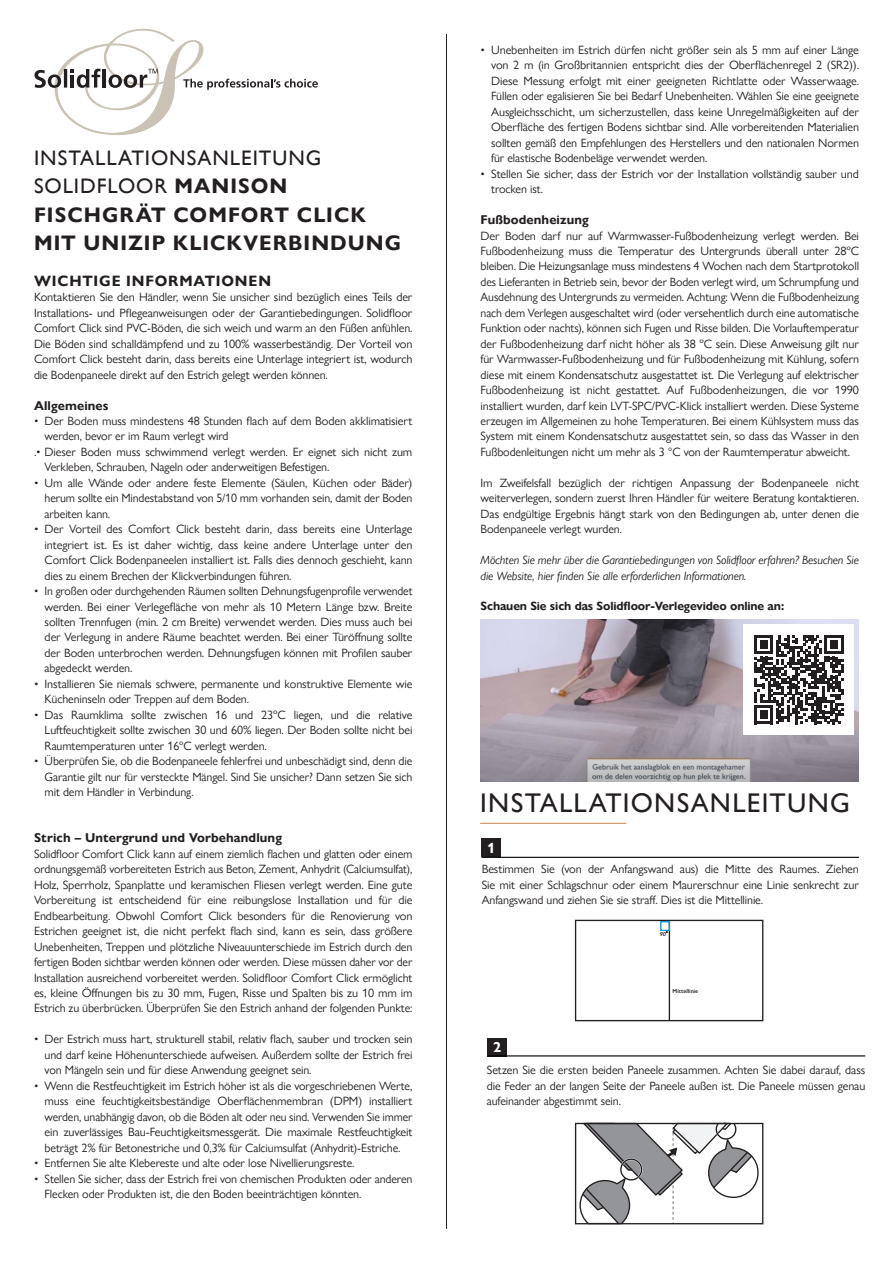
<style>
.page{position:relative;width:893px;height:1263px;background:#fff}
.page>*{position:absolute;margin:0;border:0;box-sizing:border-box;transform-origin:0 0}
.t1{font:500 27px "Gill Sans Nova";letter-spacing:.045em;color:#231f20}
.t2{font:700 21px/28.5px "Gill Sans Nova";letter-spacing:.05em;color:#231f20}
.t3{font:700 15px "Gill Sans Nova";letter-spacing:.055em;color:#231f20}
.Bold_in_frame{font:700 14.4px "Gill Sans Nova";color:#fff}
.Body_8_5_10_3_Bold{font:700 12.75px "Gill Sans Nova";letter-spacing:.01em;color:#231f20}
.Body_8_10_3{font:12px/15.5px "Gill Sans Nova";letter-spacing:-.01em;color:#231f20;text-align:justify}
.Body_8_10_3-2{font:italic 12px/15.5px "Gill Sans Nova";letter-spacing:-.01em;color:#231f20}
.Body_10_12_italic{font:700 12px "Gill Sans Nova";letter-spacing:-.01em;color:#231f20}
.t4{font:600 5.85px "Gill Sans Nova";color:#231f20}
.t5{font:italic 600 5.85px "Gill Sans Nova";color:#231f20}
.s1{font-family:"Gill Sans";font-weight:400}
</style>
<div class="page">
<hr style="left:446px;top:34px;width:1px;height:1195px;background:#231f20">
<svg style="left:35px;top:29px;width:283px;height:106px"></svg>
<img style="left:481px;top:620px;width:378px;height:161px">
<div style="left:743px;top:624px;width:111px;height:111px;background:#fff"></div>
<svg style="left:754px;top:635px;width:89px;height:89px"></svg>
<hr style="left:480px;top:823px;width:146px;height:1px;background:#cf9260">
<div style="left:482px;top:839px;width:19px;height:18px;background:#231f20"></div>
<hr style="left:482px;top:857px;width:377px;height:1px;background:#000">
<div style="left:488px;top:1038px;width:19px;height:18px;background:#231f20"></div>
<hr style="left:487px;top:1055px;width:378px;height:1px;background:#000">
<div style="left:575px;top:920px;width:188px;height:101px;border:1px solid #231f20"></div>
<hr style="left:669px;top:920px;width:1px;height:101px;background:#231f20">
<div style="left:660px;top:921px;width:10px;height:10px;border:1px solid #009bde"></div>
<svg style="left:575px;top:1123px;width:188px;height:101px"></svg>
<h1 class="t2" style="left:34px;top:143px;width:369px"><span class="s1">INSTALLATIONSANLEITUNG<br>SOLIDFLOOR</span> MANISON<br>FISCHGRÄT COMFORT CLICK<br>MIT UNIZIP KLICKVERBINDUNG</h1>
<h2 class="t3" style="left:34px;top:271px;width:239px">WICHTIGE INFORMATIONEN</h2>
<p class="Body_8_10_3" style="left:34px;top:289px;width:380px">Kontaktieren Sie den Händler, wenn Sie unsicher sind bezüglich eines Teils der Installations- und Pflegeanweisungen oder der Garantiebedingungen. Solidfloor Comfort Click sind PVC-Böden, die sich weich und warm an den Füßen anfühlen.<br>Die Böden sind schalldämpfend und zu 100% wasserbeständig. Der Vorteil von Comfort Click besteht darin, dass bereits eine Unterlage integriert ist, wodurch die Bodenpaneele direkt auf den Estrich gelegt werden können.</p>
<p class="Body_8_5_10_3_Bold" style="left:34px;top:397px;width:76px">Allgemeines</p>
<p class="Body_8_10_3" style="left:45px;top:413px;width:369px;text-indent:-11px">• Der Boden muss mindestens 48 Stunden flach auf dem Boden akklimatisiert werden, bevor er im Raum verlegt wird</p>
<p class="Body_8_10_3" style="left:45px;top:444px;width:369px;text-indent:-11px">.• Dieser Boden muss schwimmend verlegt werden. Er eignet sich nicht zum<br>Verkleben, Schrauben, Nageln oder anderweitigen Befestigen.</p>
<p class="Body_8_10_3" style="left:45px;top:475px;width:369px;text-indent:-11px">• Um alle Wände oder andere feste Elemente (Säulen, Küchen oder Bäder) herum sollte ein Mindestabstand von 5/10 mm vorhanden sein, damit der Boden arbeiten kann.</p>
<p class="Body_8_10_3" style="left:45px;top:521px;width:369px;text-indent:-11px">• Der Vorteil des Comfort Click besteht darin, dass bereits eine Unterlage integriert ist. Es ist daher wichtig, dass keine andere Unterlage unter den Comfort Click Bodenpaneelen installiert ist. Falls dies dennoch geschieht, kann dies zu einem Brechen der Klickverbindungen führen.</p>
<p class="Body_8_10_3" style="left:45px;top:583px;width:369px;text-indent:-11px">• In großen oder durchgehenden Räumen sollten Dehnungsfugenprofile verwendet werden. Bei einer Verlegefläche von mehr als 10 Metern Länge bzw. Breite sollten Trennfugen (min. 2 cm Breite) verwendet werden. Dies muss auch bei der Verlegung in andere Räume beachtet werden. Bei einer Türöffnung sollte der Boden unterbrochen werden. Dehnungsfugen können mit Profilen sauber abgedeckt werden.</p>
<p class="Body_8_10_3" style="left:45px;top:676px;width:369px;text-indent:-11px">• Installieren Sie niemals schwere, permanente und konstruktive Elemente wie<br>Kücheninseln oder Treppen auf dem Boden.</p>
<p class="Body_8_10_3" style="left:45px;top:707px;width:369px;text-indent:-11px">• Das Raumklima sollte zwischen 16 und 23ºC liegen, und die relative Luftfeuchtigkeit sollte zwischen 30 und 60% liegen. Der Boden sollte nicht bei Raumtemperaturen unter 16ºC verlegt werden.</p>
<p class="Body_8_10_3" style="left:45px;top:753px;width:369px;text-indent:-11px">• Überprüfen Sie, ob die Bodenpaneele fehlerfrei und unbeschädigt sind, denn die Garantie gilt nur für versteckte Mängel. Sind Sie unsicher? Dann setzen Sie sich mit dem Händler in Verbindung.</p>
<p class="Body_8_5_10_3_Bold" style="left:34px;top:830px;width:249px">Strich – Untergrund und Vorbehandlung</p>
<p class="Body_8_10_3" style="left:34px;top:846px;width:380px">Solidfloor Comfort Click kann auf einem ziemlich flachen und glatten oder einem ordnungsgemäß vorbereiteten Estrich aus Beton, Zement, Anhydrit (Calciumsulfat), Holz, Sperrholz, Spanplatte und keramischen Fliesen verlegt werden. Eine gute Vorbereitung ist entscheidend für eine reibungslose Installation und für die Endbearbeitung. Obwohl Comfort Click besonders für die Renovierung von Estrichen geeignet ist, die nicht perfekt flach sind, kann es sein, dass größere Unebenheiten, Treppen und plötzliche Niveauunterschiede im Estrich durch den fertigen Boden sichtbar werden können oder werden. Diese müssen daher vor der Installation ausreichend vorbereitet werden. Solidfloor Comfort Click ermöglicht es, kleine Öffnungen bis zu 30 mm, Fugen, Risse und Spalten bis zu 10 mm im Estrich zu überbrücken. Überprüfen Sie den Estrich anhand der folgenden Punkte:</p>
<p class="Body_8_10_3" style="left:45px;top:1031px;width:369px;text-indent:-11px">• Der Estrich muss hart, strukturell stabil, relativ flach, sauber und trocken sein und darf keine Höhenunterschiede aufweisen. Außerdem sollte der Estrich frei von Mängeln sein und für diese Anwendung geeignet sein.</p>
<p class="Body_8_10_3" style="left:45px;top:1078px;width:369px;text-indent:-11px">• Wenn die Restfeuchtigkeit im Estrich höher ist als die vorgeschriebenen Werte, muss eine feuchtigkeitsbeständige Oberflächenmembran (DPM) installiert werden, unabhängig davon, ob die Böden alt oder neu sind. Verwenden Sie immer ein zuverlässiges Bau-Feuchtigkeitsmessgerät. Die maximale Restfeuchtigkeit beträgt 2% für Betonestriche und 0,3% für Calciumsulfat (Anhydrit)-Estriche.</p>
<p class="Body_8_10_3" style="left:34px;top:1155px;width:322px">• Entfernen Sie alte Klebereste und alte oder lose Nivellierungsreste.</p>
<p class="Body_8_10_3" style="left:45px;top:1170px;width:369px;text-indent:-11px">• Stellen Sie sicher, dass der Estrich frei von chemischen Produkten oder anderen<br>Flecken oder Produkten ist, die den Boden beeinträchtigen könnten.</p>
<p class="Body_8_10_3" style="left:491px;top:42px;width:369px;text-indent:-11px">• Unebenheiten im Estrich dürfen nicht größer sein als 5 mm auf einer Länge von 2 m (in Großbritannien entspricht dies der Oberflächenregel 2 (SR2)).<br>Diese Messung erfolgt mit einer geeigneten Richtlatte oder Wasserwaage.<br>Füllen oder egalisieren Sie bei Bedarf Unebenheiten. Wählen Sie eine geeignete Ausgleichsschicht, um sicherzustellen, dass keine Unregelmäßigkeiten auf der Oberfläche des fertigen Bodens sichtbar sind. Alle vorbereitenden Materialien sollten gemäß den Empfehlungen des Herstellers und den nationalen Normen für elastische Bodenbeläge verwendet werden.</p>
<p class="Body_8_10_3" style="left:491px;top:166px;width:369px;text-indent:-11px">• Stellen Sie sicher, dass der Estrich vor der Installation vollständig sauber und trocken ist.</p>
<p class="Body_8_5_10_3_Bold" style="left:481px;top:212px;width:110px">Fußbodenheizung</p>
<p class="Body_8_10_3" style="left:481px;top:228px;width:380px">Der Boden darf nur auf Warmwasser-Fußbodenheizung verlegt werden. Bei Fußbodenheizung muss die Temperatur des Untergrunds überall unter 28ºC bleiben. Die Heizungsanlage muss mindestens 4 Wochen nach dem Startprotokoll des Lieferanten in Betrieb sein, bevor der Boden verlegt wird, um Schrumpfung und Ausdehnung des Untergrunds zu vermeiden. Achtung: Wenn die Fußbodenheizung nach dem Verlegen ausgeschaltet wird (oder versehentlich durch eine automatische Funktion oder nachts), können sich Fugen und Risse bilden. Die Vorlauftemperatur der Fußbodenheizung darf nicht höher als 38 ºC sein. Diese Anweisung gilt nur für Warmwasser-Fußbodenheizung und für Fußbodenheizung mit Kühlung, sofern diese mit einem Kondensatschutz ausgestattet ist. Die Verlegung auf elektrischer Fußbodenheizung ist nicht gestattet. Auf Fußbodenheizungen, die vor 1990 installiert wurden, darf kein LVT-SPC/PVC-Klick installiert werden. Diese Systeme erzeugen im Allgemeinen zu hohe Temperaturen. Bei einem Kühlsystem muss das System mit einem Kondensatschutz ausgestattet sein, so dass das Wasser in den Fußbodenleitungen nicht um mehr als 3 °C von der Raumtemperatur abweicht.</p>
<p class="Body_8_10_3" style="left:481px;top:475px;width:380px">Im Zweifelsfall bezüglich der richtigen Anpassung der Bodenpaneele nicht weiterverlegen, sondern zuerst Ihren Händler für weitere Beratung kontaktieren.<br>Das endgültige Ergebnis hängt stark von den Bedingungen ab, unter denen die Bodenpaneele verlegt wurden.</p>
<p class="Body_8_10_3-2" style="left:481px;top:552px;width:380px">Möchten Sie mehr über die Garantiebedingungen von Solidfloor erfahren? Besuchen Sie die Website, hier finden Sie alle erforderlichen Informationen.</p>
<p class="Body_10_12_italic" style="left:481px;top:598px;width:305px">Schauen Sie sich das Solidfloor-Verlegevideo online an:</p>
<h1 class="t1" style="left:480px;top:786px;width:371px">INSTALLATIONSANLEITUNG</h1>
<p class="Bold_in_frame" style="left:487px;top:840px;width:10px">1</p>
<p class="Body_8_10_3" style="left:482px;top:861px;width:379px">Bestimmen Sie (von der Anfangswand aus) die Mitte des Raumes. Ziehen Sie mit einer Schlagschnur oder einem Maurerschnur eine Linie senkrecht zur Anfangswand und ziehen Sie sie straff. Dies ist die Mittellinie.</p>
<p class="t5" style="left:660px;top:930px;width:8px">90</p>
<p class="Bold_in_frame" style="left:493px;top:1038px;width:10px">2</p>
<p class="t4" style="left:673px;top:987px;width:27px">Mittellinie</p>
<p class="Body_8_10_3" style="left:487px;top:1062px;width:380px">Setzen Sie die ersten beiden Paneele zusammen. Achten Sie dabei darauf, dass die Feder an der langen Seite der Paneele außen ist. Die Paneele müssen genau aufeinander abgestimmt sein.</p>
</div>
